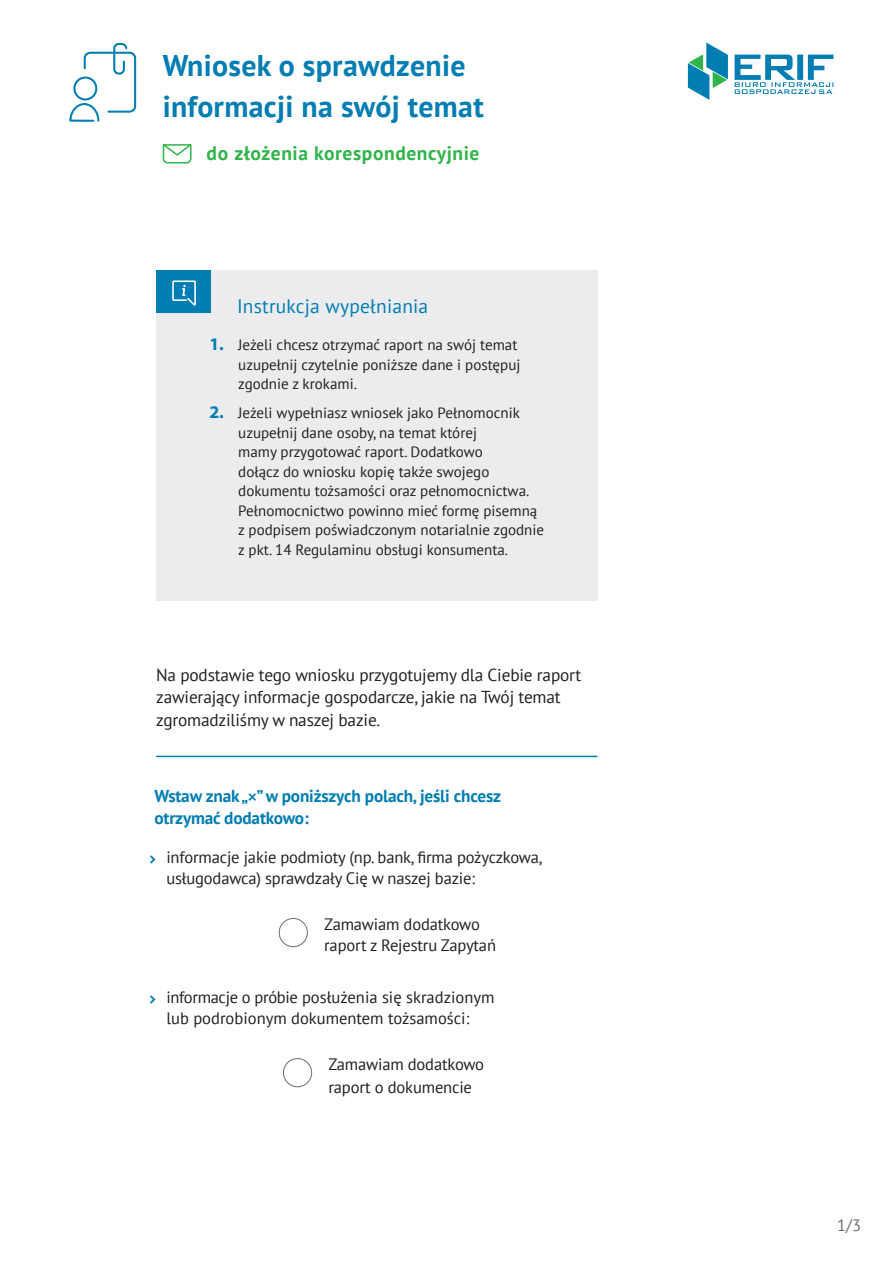
<style>
.page{position:relative;width:893px;height:1263px;background:#fff}
.page>*{position:absolute;margin:0;border:0;box-sizing:border-box;transform-origin:0 0}
.t1{font:700 29.85px/40.3px "PT Sans";letter-spacing:.01em;color:#007db2}
.t2{font:700 19.5px "PT Sans";letter-spacing:.03em;color:#31b44a}
.t3{font:19.5px "PT Sans";letter-spacing:.01em;color:#007db2}
.t4{font:17.25px/22.5px "PT Sans";letter-spacing:-.01em;color:#231f20}
.t5{font:700 17.25px/22.5px "PT Sans";letter-spacing:-.01em;color:#007db2}
.t6{font:16.5px/21px "PT Sans";letter-spacing:-.01em;color:#231f20}
.t7{font:16.5px "PT Sans";color:#6c6d70}
.t8{font:15px/19.5px "PT Sans";color:#231f20}
.s1{font-family:"Myriad Pro";font-weight:700;font-size:17.85px;color:#007db2}
.s2{font-family:"Calibri"}
</style>
<div class="page">
<svg style="left:688px;top:43px;width:40px;height:57px"></svg>
<svg style="left:735px;top:55px;width:98px;height:39px"></svg>
<svg style="left:69px;top:42px;width:68px;height:80px"></svg>
<div style="left:156px;top:270px;width:441px;height:331px;background:#ececee"></div>
<div style="left:156px;top:270px;width:55px;height:43px;background:#007db2"></div>
<svg style="left:172px;top:280px;width:24px;height:26px"></svg>
<div style="left:279px;top:918px;width:29px;height:29px;border:1px solid #6c6d70;border-radius:50%"></div>
<div style="left:283px;top:1058px;width:29px;height:29px;border:1px solid #6c6d70;border-radius:50%"></div>
<svg style="left:162px;top:144px;width:30px;height:20px"></svg>
<hr style="left:156px;top:756px;width:441px;height:1px;background:#007db2">
<h1 class="t1" style="left:163px;top:45px;width:323px">Wniosek o sprawdzenie informacji na swój temat</h1>
<h2 class="t2" style="left:207px;top:141px;width:274px">do złożenia korespondencyjnie</h2>
<h2 class="t3" style="left:237px;top:294px;width:193px">Instrukcja wypełniania</h2>
<p class="t8" style="left:238px;top:335px;width:284px;text-indent:-29px"><span class="s1">1.</span> Jeżeli chcesz otrzymać raport na swój temat uzupełnij czytelnie poniższe dane i postępuj zgodnie z krokami.</p>
<p class="t8" style="left:238px;top:403px;width:307px;text-indent:-29px"><span class="s1">2.</span> Jeżeli wypełniasz wniosek jako Pełnomocnik uzupełnij dane osoby, na temat której<br>mamy przygotować raport. Dodatkowo<br>dołącz do wniosku kopię także swojego dokumentu tożsamości oraz pełnomocnictwa.<br>Pełnomocnictwo powinno mieć formę pisemną z podpisem poświadczonym notarialnie zgodnie z pkt. 14 Regulaminu obsługi konsumenta.</p>
<p class="t4" style="left:156px;top:663px;width:427px">Na podstawie tego wniosku przygotujemy dla Ciebie raport zawierający informacje gospodarcze, jakie na Twój temat zgromadziliśmy w naszej bazie.</p>
<p class="t5" style="left:154px;top:784px;width:348px">Wstaw znak „<span class="s2">×</span>” w poniższych polach, jeśli chcesz otrzymać dodatkowo:</p>
<p class="t6" style="left:166px;top:846px;width:378px">informacje jakie podmioty (np. bank, firma pożyczkowa, usługodawca) sprawdzały Cię w naszej bazie:</p>
<p class="t6" style="left:324px;top:913px;width:173px">Zamawiam dodatkowo raport z Rejestru Zapytań</p>
<p class="t6" style="left:166px;top:987px;width:330px">informacje o próbie posłużenia się skradzionym lub podrobionym dokumentem tożsamości:</p>
<p class="t6" style="left:328px;top:1053px;width:157px;line-height:22.5px">Zamawiam dodatkowo raport o dokumencie</p>
<p class="t7" style="left:837px;top:1215px;width:25px">1/3</p>
</div>
